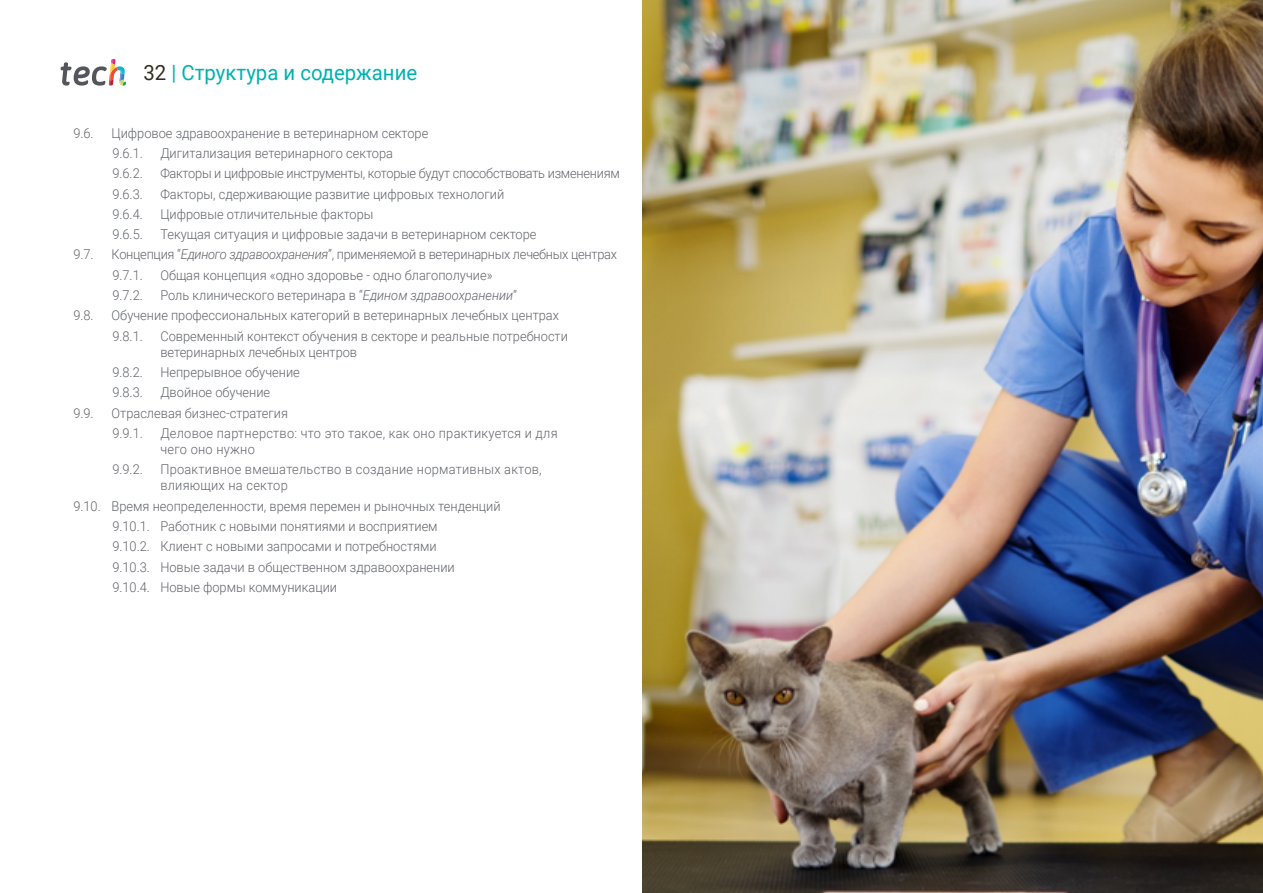
<style>
.page{position:relative;width:1263px;height:893px;background:#fff}
.page>*{position:absolute;margin:0;border:0;box-sizing:border-box;transform-origin:0 0}
.t1{font:21px "Roboto";color:#00b2af}
.t2{font:300 13.5px/20.2px "Roboto";color:#61646a;scale:.95 1}
.t3{font:300 13.5px/20.2px "Roboto";letter-spacing:-.02em;color:#61646a;scale:.95 1}
.t4{font:300 13.5px/16px "Roboto";letter-spacing:.02em;color:#61646a;scale:.95 1}
.s1{color:#312e20}
.s2{font-style:italic}
</style>
<div class="page">
<img style="left:642px;top:0;width:621px;height:893px">
<svg style="left:61px;top:59px;width:65px;height:27px"></svg>
<h1 class="t1" style="left:144px;top:57px;width:275px"><span class="s1">32</span> | Структура и содержание</h1>
<p class="t2" style="left:73px;top:122px;width:23px">9.6.</p>
<p class="t2" style="left:112px;top:122px;width:335px">Цифровое здравоохранение в ветеринарном секторе<br>9.6.1.</p>
<p class="t2" style="left:160px;top:142px;width:246px">Дигитализация ветеринарного сектора</p>
<p class="t2" style="left:112px;top:163px;width:34px">9.6.2.</p>
<p class="t3" style="left:160px;top:163px;width:485px">Факторы и цифровые инструменты, которые будут способствовать изменениям</p>
<p class="t2" style="left:112px;top:183px;width:34px">9.6.3.</p>
<p class="t2" style="left:160px;top:183px;width:363px">Факторы, сдерживающие развитие цифровых технологий</p>
<p class="t2" style="left:112px;top:203px;width:34px">9.6.4.</p>
<p class="t2" style="left:160px;top:203px;width:226px">Цифровые отличительные факторы</p>
<p class="t2" style="left:112px;top:224px;width:34px">9.6.5.</p>
<p class="t2" style="left:160px;top:224px;width:397px">Текущая ситуация и цифровые задачи в ветеринарном секторе</p>
<p class="t2" style="left:73px;top:244px;width:23px">9.7.</p>
<p class="t3" style="left:112px;top:244px;width:533px">Концепция “<span class="s2">Единого здравоохранения</span>”, применяемой в ветеринарных лечебных центрах<br>9.7.1.</p>
<p class="t2" style="left:160px;top:264px;width:351px">Общая концепция «одно здоровье - одно благополучие»</p>
<p class="t2" style="left:112px;top:285px;width:34px">9.7.2.</p>
<p class="t2" style="left:160px;top:285px;width:377px">Роль клинического ветеринара в “<span class="s2">Едином здравоохранении</span>”</p>
<p class="t2" style="left:73px;top:305px;width:23px">9.8.</p>
<p class="t2" style="left:112px;top:305px;width:472px">Обучение профессиональных категорий в ветеринарных лечебных центрах<br>9.8.1.</p>
<p class="t2" style="left:160px;top:327px;width:430px;line-height:16px">Современный контекст обучения в секторе и реальные потребности ветеринарных лечебных центров</p>
<p class="t2" style="left:112px;top:362px;width:34px">9.8.2.</p>
<p class="t2" style="left:160px;top:362px;width:148px">Непрерывное обучение</p>
<p class="t2" style="left:112px;top:382px;width:34px">9.8.3.</p>
<p class="t2" style="left:160px;top:382px;width:117px">Двойное обучение</p>
<p class="t2" style="left:73px;top:402px;width:23px">9.9.</p>
<p class="t2" style="left:112px;top:402px;width:187px">Отраслевая бизнес-стратегия<br>9.9.1.</p>
<p class="t4" style="left:160px;top:425px;width:420px">Деловое партнерство: что это такое, как оно практикуется и для чего оно нужно</p>
<p class="t2" style="left:112px;top:459px;width:34px">9.9.2.</p>
<p class="t4" style="left:160px;top:461px;width:403px">Проактивное вмешательство в создание нормативных актов, влияющих на сектор</p>
<p class="t2" style="left:112px;top:495px;width:410px;text-indent:-39px">9.10. Время неопределенности, время перемен и рыночных тенденций 9.10.1. Работник с новыми понятиями и восприятием<br>9.10.2. Клиент с новыми запросами и потребностями<br>9.10.3. Новые задачи в общественном здравоохранении<br>9.10.4. Новые формы коммуникации</p>
</div>
